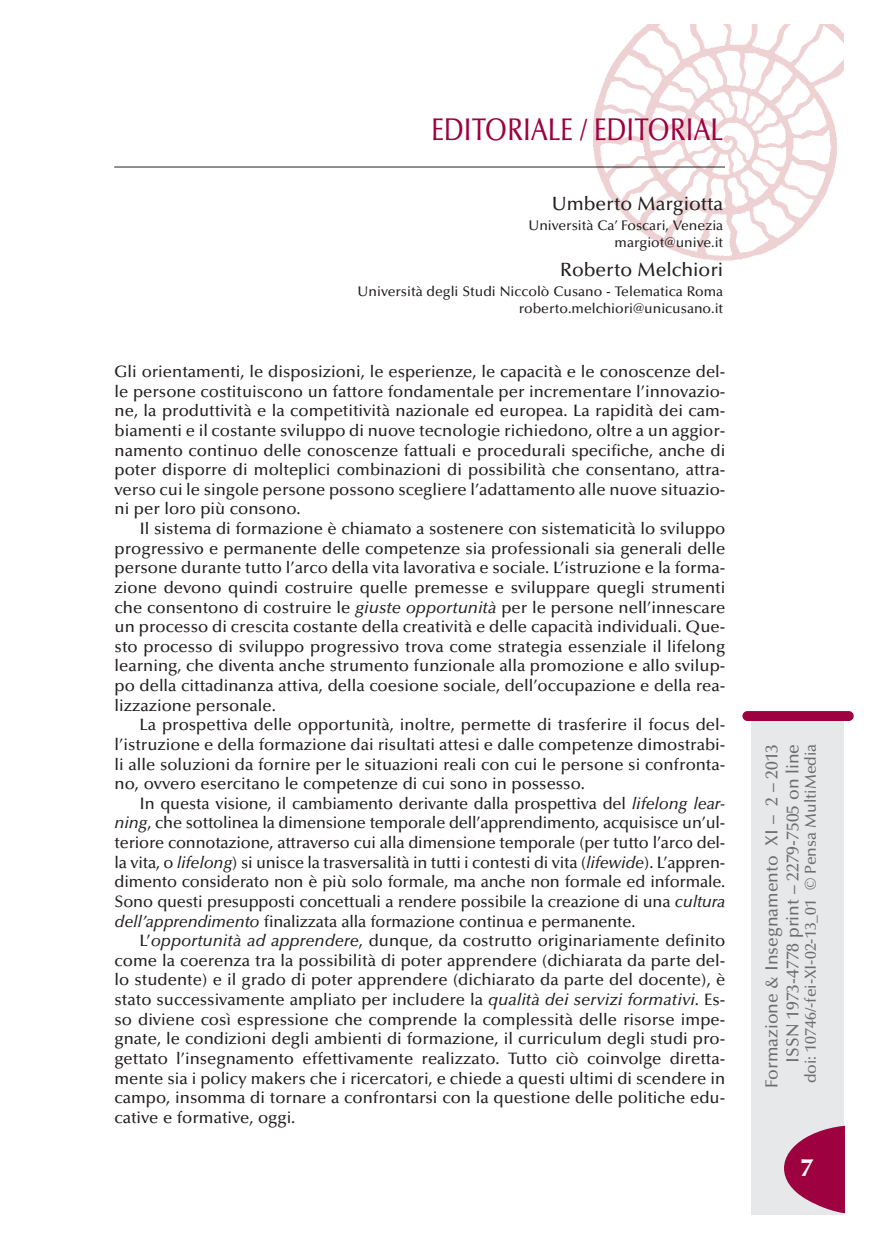
<style>
.page{position:relative;width:869px;height:1241px;background:#fff}
.page>*{position:absolute;margin:0;border:0;box-sizing:border-box;transform-origin:0 0}
.t1{font:500 31.5px "Optima";color:#9d0140;scale:.8 1}
.t2{font:900 24.5px "Optima";color:#fff}
.t3{font:500 19.25px "Optima";color:#231f20}
.t4{font:500 17.5px/21px "Optima";color:#6c6d70;text-align:right}
.t5{font:500 16.62px/19.6px "Optima";color:#231f20;text-align:justify}
.t6{font:500 15.75px "Optima";color:#6c6d70}
.t7{font:500 14px/17.2px "Optima";color:#231f20;text-align:right}
.s1{font-style:italic}
</style>
<div class="page">
<img style="left:571px;top:25px;width:271px;height:236px">
<hr style="left:114px;top:166px;width:610px;height:1px;background:#231f20">
<div style="left:750px;top:721px;width:93px;height:493px;background:#e7e8e9"></div>
<div style="left:742px;top:711px;width:111px;height:10px;background:#9d0140;border-radius:5px"></div>
<svg style="left:784px;top:1124px;width:60px;height:90px"></svg>
<h1 class="t1" style="left:431px;top:117px;width:366px">EDITORIALE / EDITORIAL</h1>
<p class="t3" style="left:551px;top:196px;width:173px">Umberto Margiotta</p>
<p class="t7" style="left:528px;top:217px;width:196px">Università Ca’ Foscari, Venezia margiot@unive.it</p>
<p class="t3" style="left:560px;top:262px;width:164px">Roberto Melchiori</p>
<p class="t7" style="left:357px;top:284px;width:367px">Università degli Studi Niccolò Cusano - Telematica Roma roberto.melchiori@unicusano.it</p>
<p class="t5" style="left:115px;top:363px;width:612px">Gli orientamenti, le disposizioni, le esperienze, le capacità e le conoscenze del&shy;le persone costituiscono un fattore fondamentale per incrementare l’innovazio&shy;ne, la produttività e la competitività nazionale ed europea. La rapidità dei cam&shy;biamenti e il costante sviluppo di nuove tecnologie richiedono, oltre a un aggior&shy;namento continuo delle conoscenze fattuali e procedurali specifiche, anche di poter disporre di molteplici combinazioni di possibilità che consentano, attra&shy;verso cui le singole persone possono scegliere l’adattamento alle nuove situazio&shy;ni per loro più consono.</p>
<p class="t5" style="left:114px;top:520px;width:612px;text-indent:25px">Il sistema di formazione è chiamato a sostenere con sistematicità lo sviluppo progressivo e permanente delle competenze sia professionali sia generali delle persone durante tutto l’arco della vita lavorativa e sociale. L’istruzione e la forma&shy;zione devono quindi costruire quelle premesse e sviluppare quegli strumenti che consentono di costruire le <span class="s1">giuste opportunità</span> per le persone nell’innescare un processo di crescita costante della creatività e delle capacità individuali. Que&shy;sto processo di sviluppo progressivo trova come strategia essenziale il lifelong learning, che diventa anche strumento funzionale alla promozione e allo svilup&shy;po della cittadinanza attiva, della coesione sociale, dell’occupazione e della rea&shy;lizzazione personale.</p>
<p class="t5" style="left:114px;top:716px;width:612px;text-indent:25px">La prospettiva delle opportunità, inoltre, permette di trasferire il focus del&shy;l’istruzione e della formazione dai risultati attesi e dalle competenze dimostrabi&shy;li alle soluzioni da fornire per le situazioni reali con cui le persone si confronta&shy;no, ovvero esercitano le competenze di cui sono in possesso.</p>
<p class="t5" style="left:114px;top:795px;width:612px;text-indent:25px">In questa visione, il cambiamento derivante dalla prospettiva del <span class="s1">lifelong lear&shy;ning</span>, che sottolinea la dimensione temporale dell’apprendimento, acquisisce un’ul&shy;teriore connotazione, attraverso cui alla dimensione temporale (per tutto l’arco del&shy;la vita, o <span class="s1">lifelong</span>) si unisce la trasversalità in tutti i contesti di vita (<span class="s1">lifewide</span>). L’appren&shy;dimento considerato non è più solo formale, ma anche non formale ed informale.<br>Sono questi presupposti concettuali a rendere possibile la creazione di una <span class="s1">cultura dell’apprendimento</span> finalizzata alla formazione continua e permanente.</p>
<p class="t5" style="left:114px;top:932px;width:612px;text-indent:25px">L’<span class="s1">opportunità ad apprendere</span>, dunque, da costrutto originariamente definito come la coerenza tra la possibilità di poter apprendere (dichiarata da parte del&shy;lo studente) e il grado di poter apprendere (dichiarato da parte del docente), è stato successivamente ampliato per includere la <span class="s1">qualità dei servizi formativi</span>. Es&shy;so diviene così espressione che comprende la complessità delle risorse impe&shy;gnate, le condizioni degli ambienti di formazione, il curriculum degli studi pro&shy;gettato l’insegnamento effettivamente realizzato. Tutto ciò coinvolge diretta&shy;mente sia i policy makers che i ricercatori, e chiede a questi ultimi di scendere in campo, insomma di tornare a confrontarsi con la questione delle politiche edu&shy;cative e formative, oggi.</p>
<p class="t4" style="left:762px;top:1087px;width:345px;rotate:-90deg">Formazione &amp; Insegnamento XI – 2 – 2013<br>ISSN 1973-4778 print – 2279-7505 on line</p>
<p class="t6" style="left:804px;top:1083px;width:341px;rotate:-90deg">doi: 10746/-fei-XI-02-13_01 © Pensa MultiMedia</p>
<h2 class="t2" style="left:800px;top:1157px;width:14px">7</h2>
</div>
